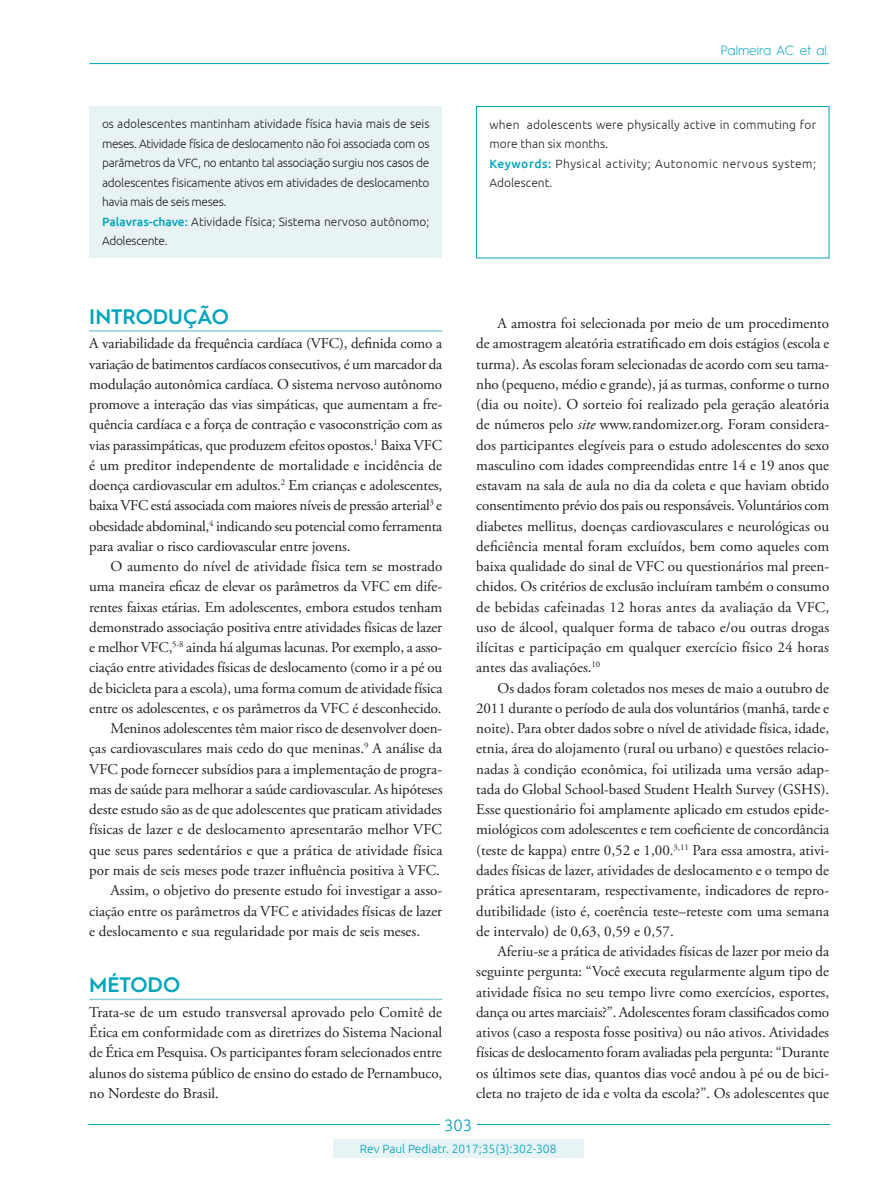
<style>
.page{position:relative;width:893px;height:1191px;background:#fff}
.page>*{position:absolute;margin:0;border:0;box-sizing:border-box;transform-origin:0 0}
.zp_Sub_1{font:600 21px "Hurme Geometric Sans 1";color:#00a4b9}
.t1{font:300 16.5px "Ubuntu";color:#00a4b9}
.zp_Texto{font:15px/20.2px "Adobe Garamond Pro";color:#231f20;text-align:justify}
.zp_texto_primeiro_pa{font:15px/20.2px "Adobe Garamond Pro";letter-spacing:-.01em;color:#231f20;text-align:justify}
.t2{font:300 13.5px "Hurme Geometric Sans 1";color:#00a4b9}
.zp_Resumo_Abstract{font:300 12px/19.5px "Ubuntu";color:#231f20;text-align:justify}
.zp__Palavras-chave_k{font:300 12px/19.5px "Ubuntu";color:#231f20}
.zp__Palavras-chave_k-2{font:300 12px/19.5px "Ubuntu";letter-spacing:.04em;color:#231f20}
.zp_Rodapé{font:300 12px "Ubuntu";color:#00a4b9}
.s1{font-weight:500;color:#00a4b9}
.s2{font-style:italic}
</style>
<div class="page">
<hr style="left:88px;top:1124px;width:742px;height:1px;background:#00a4b9">
<hr style="left:89px;top:63px;width:740px;height:1px;background:#00a4b9">
<div style="left:440px;top:1111px;width:36px;height:25px;background:#fff"></div>
<div style="left:333px;top:1138px;width:250px;height:19px;background:#e7f3f5"></div>
<hr style="left:89px;top:330px;width:353px;height:2px;background:#8ecbd8">
<hr style="left:89px;top:998px;width:353px;height:2px;background:#8ecbd8">
<div style="left:89px;top:106px;width:353px;height:152px;background:#e7f3f5"></div>
<div style="left:476px;top:106px;width:353px;height:152px;border:1px solid #00a4b9"></div>
<p class="zp_Resumo_Abstract" style="left:102px;top:114px;width:329px">os adolescentes mantinham atividade física havia mais de seis meses. Atividade física de deslocamento não foi associada com os parâmetros da VFC, no entanto tal associação surgiu nos casos de adolescentes fisicamente ativos em atividades de deslocamento havia mais de seis meses.</p>
<p class="zp__Palavras-chave_k" style="left:102px;top:212px;width:329px"><span class="s1">Palavras-chave:</span> Atividade física; Sistema nervoso autônomo;<br>Adolescente.</p>
<p class="zp_Sub_1" style="left:89px;top:301px;width:141px">INTRODUÇÃO</p>
<p class="zp_texto_primeiro_pa" style="left:89px;top:334px;width:354px">A variabilidade da frequência cardíaca (VFC), definida como a variação de batimentos cardíacos consecutivos, é um marcador da modulação autonômica cardíaca. O sistema nervoso autônomo promove a interação das vias simpáticas, que aumentam a fre&shy;quência cardíaca e a força de contração e vasoconstrição com as vias parassimpáticas, que produzem efeitos opostos.<sup>1</sup> Baixa VFC é um preditor independente de mortalidade e incidência de doença cardiovascular em adultos.<sup>2</sup> Em crianças e adolescentes, baixa VFC está associada com maiores níveis de pressão arterial<sup>3</sup> e obesidade abdominal,<sup>4</sup> indicando seu potencial como ferramenta para avaliar o risco cardiovascular entre jovens.</p>
<p class="zp_Texto" style="left:89px;top:557px;width:355px;text-indent:21px">O aumento do nível de atividade física tem se mostrado uma maneira eficaz de elevar os parâmetros da VFC em dife&shy;rentes faixas etárias. Em adolescentes, embora estudos tenham demonstrado associação positiva entre atividades físicas de lazer e melhor VFC,<sup>5-8</sup> ainda há algumas lacunas. Por exemplo, a asso&shy;ciação entre atividades físicas de deslocamento (como ir a pé ou de bicicleta para a escola), uma forma comum de atividade física entre os adolescentes, e os parâmetros da VFC é desconhecido.</p>
<p class="zp_Texto" style="left:89px;top:719px;width:355px;text-indent:21px">Meninos adolescentes têm maior risco de desenvolver doen&shy;ças cardiovasculares mais cedo do que meninas.<sup>9</sup> A análise da VFC pode fornecer subsídios para a implementação de progra&shy;mas de saúde para melhorar a saúde cardiovascular. As hipóteses deste estudo são as de que adolescentes que praticam atividades físicas de lazer e de deslocamento apresentarão melhor VFC que seus pares sedentários e que a prática de atividade física por mais de seis meses pode trazer influência positiva à VFC.</p>
<p class="zp_Texto" style="left:89px;top:881px;width:354px;text-indent:21px">Assim, o objetivo do presente estudo foi investigar a asso&shy;ciação entre os parâmetros da VFC e atividades físicas de lazer e deslocamento e sua regularidade por mais de seis meses.</p>
<p class="zp_Sub_1" style="left:89px;top:970px;width:92px">MÉTODO</p>
<p class="zp_texto_primeiro_pa" style="left:89px;top:1002px;width:354px">Trata-se de um estudo transversal aprovado pelo Comitê de Ética em conformidade com as diretrizes do Sistema Nacional de Ética em Pesquisa. Os participantes foram selecionados entre alunos do sistema público de ensino do estado de Pernambuco, no Nordeste do Brasil.</p>
<p class="t2" style="left:720px;top:41px;width:110px">Palmeira AC et al.</p>
<p class="zp_Resumo_Abstract" style="left:489px;top:114px;width:328px">when adolescents were physically active in commuting for more than six months.</p>
<p class="zp__Palavras-chave_k-2" style="left:489px;top:153px;width:328px"><span class="s1">Keywords:</span> Physical activity; Autonomic nervous system;<br>Adolescent.</p>
<p class="zp_Texto" style="left:476px;top:314px;width:355px;text-indent:21px">A amostra foi selecionada por meio de um procedimento de amostragem aleatória estratificado em dois estágios (escola e turma). As escolas foram selecionadas de acordo com seu tama&shy;nho (pequeno, médio e grande), já as turmas, conforme o turno (dia ou noite). O sorteio foi realizado pela geração aleatória de números pelo <span class="s2">site</span> www.randomizer.org. Foram considera&shy;dos participantes elegíveis para o estudo adolescentes do sexo masculino com idades compreendidas entre 14 e 19 anos que estavam na sala de aula no dia da coleta e que haviam obtido consentimento prévio dos pais ou responsáveis. Voluntários com diabetes mellitus, doenças cardiovasculares e neurológicas ou deficiência mental foram excluídos, bem como aqueles com baixa qualidade do sinal de VFC ou questionários mal preen&shy;chidos. Os critérios de exclusão incluíram também o consumo de bebidas cafeinadas 12 horas antes da avaliação da VFC, uso de álcool, qualquer forma de tabaco e/ou outras drogas ilícitas e participação em qualquer exercício físico 24 horas antes das avaliações.<sup>10</sup></p>
<p class="zp_Texto" style="left:476px;top:678px;width:355px;text-indent:21px">Os dados foram coletados nos meses de maio a outubro de 2011 durante o período de aula dos voluntários (manhã, tarde e noite). Para obter dados sobre o nível de atividade física, idade, etnia, área do alojamento (rural ou urbano) e questões relacio&shy;nadas à condição econômica, foi utilizada uma versão adap&shy;tada do Global School-based Student Health Survey (GSHS).<br>Esse questionário foi amplamente aplicado em estudos epide&shy;miológicos com adolescentes e tem coeficiente de concordância (teste de kappa) entre 0,52 e 1,00.<sup>3,11</sup> Para essa amostra, ativi&shy;dades físicas de lazer, atividades de deslocamento e o tempo de prática apresentaram, respectivamente, indicadores de repro&shy;dutibilidade (isto é, coerência teste–reteste com uma semana de intervalo) de 0,63, 0,59 e 0,57.</p>
<p class="zp_Texto" style="left:476px;top:941px;width:355px;text-indent:21px">Aferiu-se a prática de atividades físicas de lazer por meio da seguinte pergunta: “Você executa regularmente algum tipo de atividade física no seu tempo livre como exercícios, esportes, dança ou artes marciais?”. Adolescentes foram classificados como ativos (caso a resposta fosse positiva) ou não ativos. Atividades físicas de deslocamento foram avaliadas pela pergunta: “Durante os últimos sete dias, quantos dias você andou à pé ou de bici&shy;cleta no trajeto de ida e volta da escola?”. Os adolescentes que</p>
<p class="t1" style="left:444px;top:1114px;width:29px">303</p>
<p class="zp_Rodapé" style="left:360px;top:1141px;width:198px">Rev Paul Pediatr. 2017;35(3):302-308</p>
</div>
